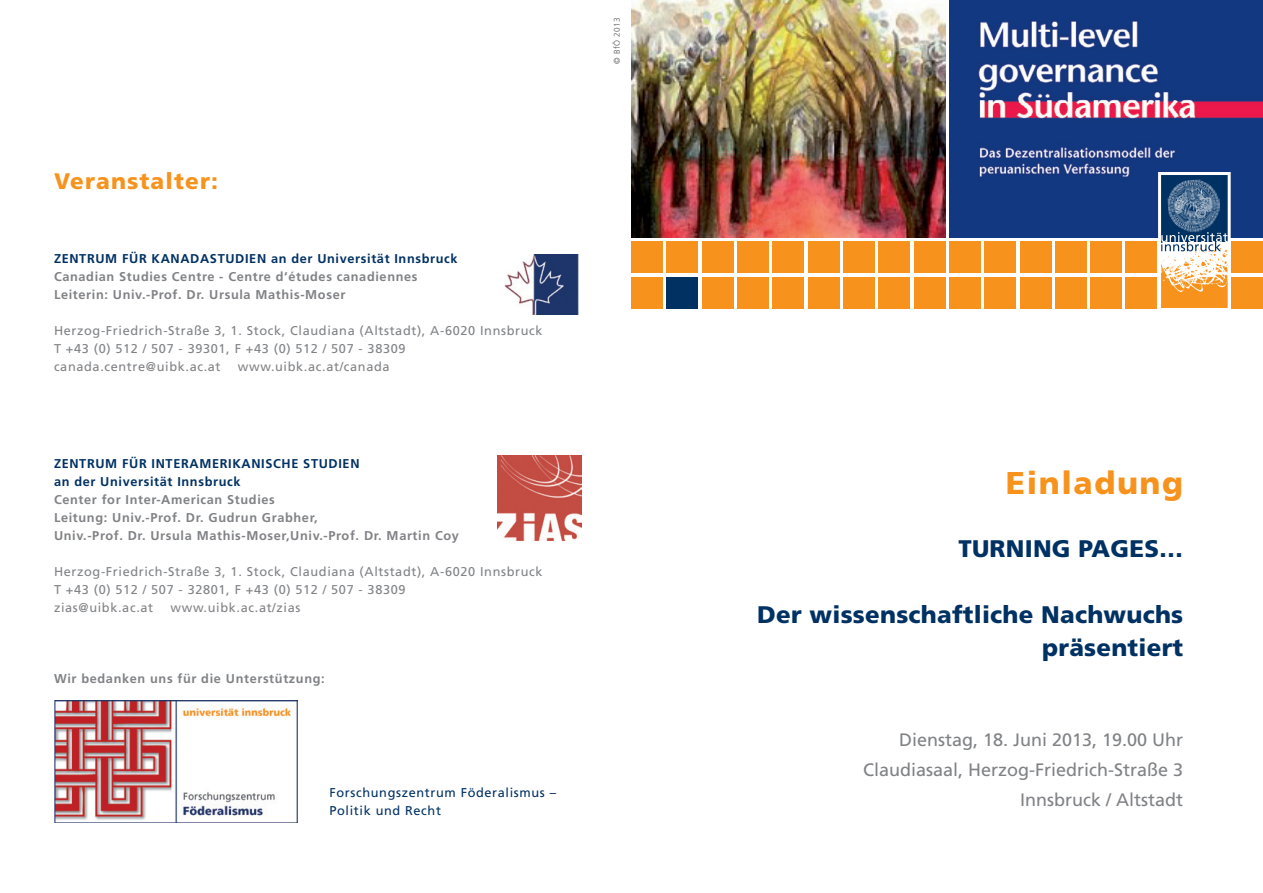
<style>
.page{position:relative;width:1263px;height:893px;background:#fff}
.page>*{position:absolute;margin:0;border:0;box-sizing:border-box;transform-origin:0 0}
.t1{font:900 31.5px "Frutiger";letter-spacing:.05em;color:#f7931d}
.t2{font:900 24px/33px "Frutiger";letter-spacing:.01em;color:#003163;text-align:right}
.t3{font:900 22.5px "Frutiger";letter-spacing:.05em;color:#f7931d}
.t4{font:18px/30px "Frutiger";color:#808285;text-align:right}
.t5{font:12.75px/18px "Frutiger";letter-spacing:.05em;color:#808285}
.t6{font:700 12.75px/18px "Frutiger";letter-spacing:.05em;color:#808285}
.t7{font:700 12.75px/18px "Frutiger";letter-spacing:.05em;color:#003163}
.t8{font:12.75px/18px "Frutiger";letter-spacing:.05em;color:#003163}
.t9{font:300 8.25px "Frutiger";letter-spacing:.05em;color:#57585a}
</style>
<div class="page">
<div style="left:1126px;top:277px;width:31px;height:31px;background:#f7931d"></div>
<div style="left:1090px;top:277px;width:32px;height:31px;background:#f7931d"></div>
<div style="left:1055px;top:277px;width:31px;height:31px;background:#f7931d"></div>
<div style="left:1020px;top:277px;width:31px;height:31px;background:#f7931d"></div>
<div style="left:984px;top:277px;width:32px;height:31px;background:#f7931d"></div>
<div style="left:949px;top:277px;width:31px;height:31px;background:#f7931d"></div>
<div style="left:879px;top:277px;width:31px;height:31px;background:#f7931d"></div>
<div style="left:843px;top:277px;width:32px;height:31px;background:#f7931d"></div>
<div style="left:914px;top:277px;width:31px;height:31px;background:#f7931d"></div>
<div style="left:1232px;top:277px;width:31px;height:31px;background:#f7931d"></div>
<div style="left:1232px;top:242px;width:31px;height:31px;background:#f7931d"></div>
<div style="left:1126px;top:242px;width:31px;height:31px;background:#f7931d"></div>
<div style="left:1090px;top:242px;width:32px;height:31px;background:#f7931d"></div>
<div style="left:1055px;top:242px;width:31px;height:31px;background:#f7931d"></div>
<div style="left:1020px;top:242px;width:31px;height:31px;background:#f7931d"></div>
<div style="left:984px;top:242px;width:32px;height:31px;background:#f7931d"></div>
<div style="left:949px;top:242px;width:31px;height:31px;background:#f7931d"></div>
<div style="left:879px;top:242px;width:31px;height:31px;background:#f7931d"></div>
<div style="left:843px;top:242px;width:32px;height:31px;background:#f7931d"></div>
<div style="left:914px;top:242px;width:31px;height:31px;background:#f7931d"></div>
<div style="left:808px;top:277px;width:31px;height:31px;background:#f7931d"></div>
<div style="left:773px;top:277px;width:31px;height:31px;background:#f7931d"></div>
<div style="left:737px;top:277px;width:32px;height:31px;background:#f7931d"></div>
<div style="left:702px;top:277px;width:31px;height:31px;background:#f7931d"></div>
<div style="left:667px;top:277px;width:31px;height:31px;background:#003163"></div>
<div style="left:631px;top:277px;width:32px;height:31px;background:#f7931d"></div>
<div style="left:808px;top:242px;width:31px;height:31px;background:#f7931d"></div>
<div style="left:773px;top:242px;width:31px;height:31px;background:#f7931d"></div>
<div style="left:737px;top:242px;width:32px;height:31px;background:#f7931d"></div>
<div style="left:702px;top:242px;width:31px;height:31px;background:#f7931d"></div>
<div style="left:667px;top:242px;width:31px;height:31px;background:#f7931d"></div>
<div style="left:631px;top:242px;width:32px;height:31px;background:#f7931d"></div>
<img style="left:631px;top:0;width:314px;height:238px">
<img style="left:949px;top:0;width:314px;height:238px">
<svg style="left:1156px;top:171px;width:76px;height:138px"></svg>
<img style="left:504px;top:255px;width:75px;height:59px">
<img style="left:54px;top:700px;width:244px;height:122px">
<img style="left:497px;top:455px;width:85px;height:85px">
<h3 class="t3" style="left:54px;top:168px;width:166px">Veranstalter:</h3>
<p class="t7" style="left:54px;top:249px;width:405px">ZENTRUM FÜR KANADASTUDIEN an der Universität Innsbruck</p>
<p class="t6" style="left:54px;top:267px;width:365px">Canadian Studies Centre - Centre d‘études canadiennes<br>Leiterin: Univ.-Prof. Dr. Ursula Mathis-Moser</p>
<p class="t5" style="left:54px;top:321px;width:490px">Herzog-Friedrich-Straße 3, 1. Stock, Claudiana (Altstadt), A-6020 Innsbruck<br>T +43 (0) 512 / 507 - 39301, F +43 (0) 512 / 507 - 38309 canada.centre@uibk.ac.at</p>
<p class="t5" style="left:238px;top:357px;width:153px">www.uibk.ac.at/canada</p>
<p class="t7" style="left:54px;top:454px;width:307px">ZENTRUM FÜR INTERAMERIKANISCHE STUDIEN an der Universität Innsbruck</p>
<p class="t6" style="left:54px;top:490px;width:406px">Center for Inter-American Studies<br>Leitung: Univ.-Prof. Dr. Gudrun Grabher,<br>Univ.-Prof. Dr. Ursula Mathis-Moser,Univ.-Prof. Dr. Martin Coy</p>
<p class="t5" style="left:54px;top:562px;width:490px">Herzog-Friedrich-Straße 3, 1. Stock, Claudiana (Altstadt), A-6020 Innsbruck<br>T +43 (0) 512 / 507 - 32801, F +43 (0) 512 / 507 - 38309<br>zias@uibk.ac.at</p>
<p class="t5" style="left:171px;top:598px;width:131px">www.uibk.ac.at/zias</p>
<p class="t6" style="left:54px;top:669px;width:272px">Wir bedanken uns für die Unterstützung:</p>
<p class="t8" style="left:329px;top:783px;width:228px">Forschungszentrum Föderalismus –<br>Politik und Recht</p>
<p class="t9" style="left:612px;top:64px;width:48px;rotate:-90deg">© BfÖ 2013</p>
<h1 class="t1" style="left:1006px;top:464px;width:179px">Einladung</h1>
<h2 class="t2" style="left:958px;top:532px;width:226px">TURNING PAGES…</h2>
<h2 class="t2" style="left:757px;top:598px;width:427px">Der wissenschaftliche Nachwuchs präsentiert</h2>
<h3 class="t4" style="left:863px;top:725px;width:322px">Dienstag, 18. Juni 2013, 19.00 Uhr<br>Claudiasaal, Herzog-Friedrich-Straße 3<br>Innsbruck / Altstadt</h3>
</div>
